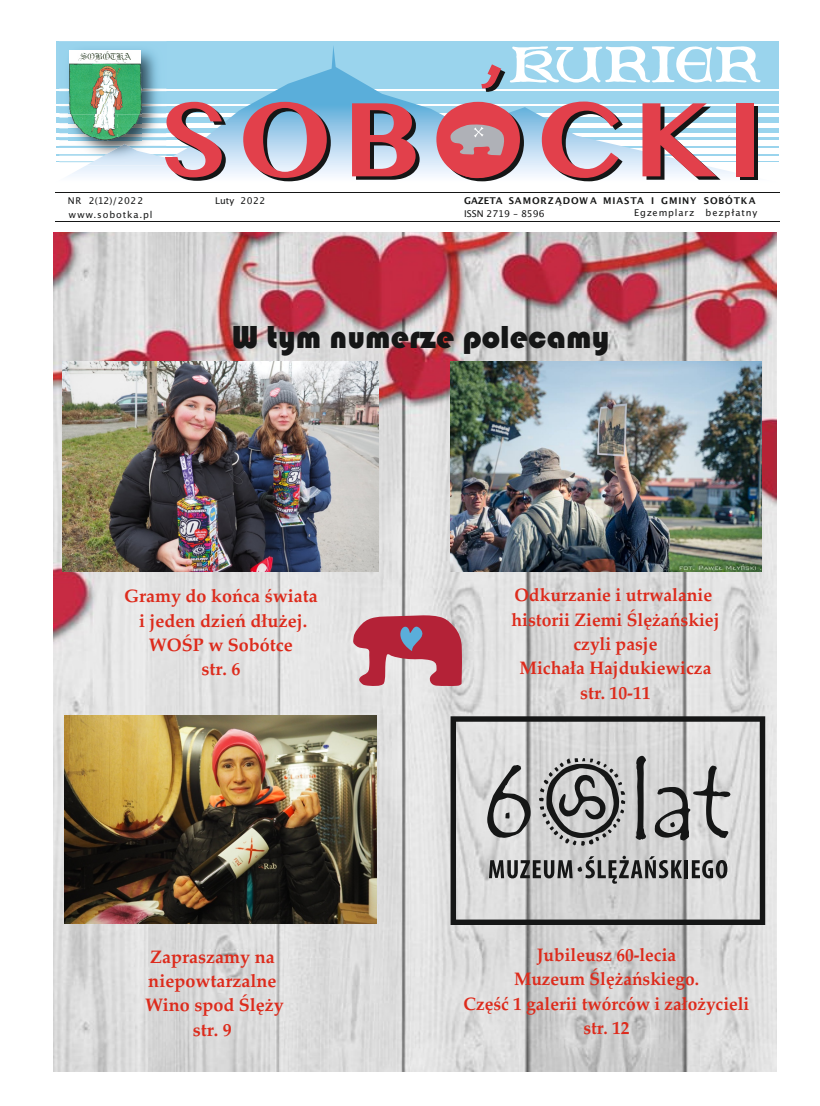
<style>
.page{position:relative;width:820px;height:1106px;background:#fff}
.page>*{position:absolute;margin:0;border:0;box-sizing:border-box;transform-origin:0 0}
.t1{font:33px "Bauhaus 93";color:#151616}
.t2{font:700 18px/24.3px "Palatino Linotype";color:#dd2b1c;text-align:center}
.t3{font:700 18px/24.3px "Palatino Linotype";color:#dd2b1c;text-align:center;scale:.96 1}
.t4{font:9.3px "Lucida Grande";letter-spacing:.09em;color:#151616}
.t5{font:700 9.3px "Lucida Grande";letter-spacing:.09em;color:#151616}
.t6{font:9.3px "Lucida Grande";color:#151616}
.t7{font:9.3px "Lucida Grande";letter-spacing:.01em;color:#151616}
</style>
<div class="page">
<img style="left:54px;top:232px;width:722px;height:839px">
<hr style="left:56px;top:146px;width:722px;height:2px;background:#9ad4ed">
<hr style="left:56px;top:154px;width:722px;height:1px;background:#9ad4ed">
<hr style="left:56px;top:161px;width:722px;height:1px;background:#9ad4ed">
<div style="left:56px;top:41px;width:722px;height:47px;background:#9ad4ed"></div>
<svg style="left:56px;top:46px;width:721px;height:136px"></svg>
<svg style="left:739px;top:107px;width:18px;height:73px"></svg>
<img style="left:59px;top:88px;width:107px;height:77px">
<img style="left:59px;top:91px;width:107px;height:13px">
<img style="left:59px;top:106px;width:106px;height:7px">
<img style="left:59px;top:118px;width:106px;height:5px">
<img style="left:59px;top:129px;width:106px;height:4px">
<img style="left:59px;top:137px;width:106px;height:3px">
<img style="left:59px;top:146px;width:27px;height:2px">
<img style="left:59px;top:154px;width:27px;height:1px">
<img style="left:59px;top:161px;width:27px;height:1px">
<img style="left:59px;top:41px;width:107px;height:47px">
<img style="left:86px;top:144px;width:79px;height:21px">
<div style="left:70px;top:50px;width:70px;height:14px;background:#fff"></div>
<img style="left:68px;top:88px;width:74px;height:53px">
<img style="left:68px;top:91px;width:74px;height:13px">
<img style="left:68px;top:106px;width:74px;height:7px">
<img style="left:68px;top:118px;width:74px;height:5px">
<img style="left:68px;top:129px;width:74px;height:4px">
<img style="left:68px;top:137px;width:74px;height:3px">
<img style="left:68px;top:51px;width:25px;height:37px">
<img style="left:93px;top:64px;width:24px;height:24px">
<img style="left:117px;top:51px;width:25px;height:37px">
<img style="left:70px;top:51px;width:70px;height:13px">
<svg style="left:481px;top:46px;width:279px;height:46px"></svg>
<svg style="left:165px;top:102px;width:61px;height:79px"></svg>
<svg style="left:243px;top:102px;width:87px;height:79px"></svg>
<svg style="left:352px;top:103px;width:67px;height:77px"></svg>
<svg style="left:541px;top:102px;width:81px;height:79px"></svg>
<svg style="left:642px;top:103px;width:78px;height:77px"></svg>
<div style="left:735px;top:103px;width:18px;height:73px;background:#e2404b"></div>
<hr style="left:55px;top:221px;width:724px;height:1px;background:#151616">
<hr style="left:55px;top:192px;width:724px;height:1px;background:#151616">
<svg style="left:436px;top:102px;width:87px;height:79px"></svg>
<img style="left:64px;top:715px;width:313px;height:208px">
<img style="left:63px;top:361px;width:315px;height:211px">
<img style="left:450px;top:362px;width:311px;height:209px">
<svg style="left:450px;top:716px;width:314px;height:209px;fill:#d7d7d7"></svg>
<svg style="left:539px;top:758px;width:86px;height:87px"></svg>
<svg style="left:635px;top:755px;width:11px;height:85px"></svg>
<svg style="left:654px;top:765px;width:76px;height:75px"></svg>
<svg style="left:487px;top:765px;width:43px;height:72px"></svg>
<hr style="left:684px;top:860px;width:3px;height:18px;background:#151616">
<svg style="left:691px;top:860px;width:36px;height:18px"></svg>
<svg style="left:488px;top:855px;width:193px;height:28px"></svg>
<svg style="left:352px;top:615px;width:110px;height:72px"></svg>
<p class="t4" style="left:68px;top:197px;width:77px">NR 2(12)/2022</p>
<p class="t7" style="left:215px;top:197px;width:51px">Luty 2022</p>
<p class="t5" style="left:464px;top:197px;width:293px">GAZETA SAMORZĄDOW A MIASTA I GMINY SOBÓTKA</p>
<p class="t4" style="left:69px;top:211px;width:85px">www.sobotka.pl</p>
<p class="t6" style="left:464px;top:210px;width:82px">ISSN 2719 - 8596</p>
<p class="t4" style="left:634px;top:209px;width:124px">Egzemplarz bezpłatny</p>
<h1 class="t1" style="left:232px;top:318px;width:379px">W tym numerze polecamy</h1>
<p class="t2" style="left:124px;top:586px;width:195px">Gramy do końca świata i jeden dzień dłużej.<br>WOŚP w Sobótce<br>str. 6</p>
<p class="t2" style="left:145px;top:946px;width:140px">Zapraszamy na niepowtarzalne<br>Wino spod Ślęży str. 9</p>
<p class="t2" style="left:511px;top:585px;width:210px">Odkurzanie i utrwalanie historii Ziemi Ślężańskiej czyli pasje<br>Michała Hajdukiewicza str. 10-11</p>
<p class="t3" style="left:463px;top:945px;width:299px">Jubileusz 60-lecia<br>Muzeum Ślężańskiego.<br>Część 1 galerii twórców i założycieli str. 12</p>
</div>
